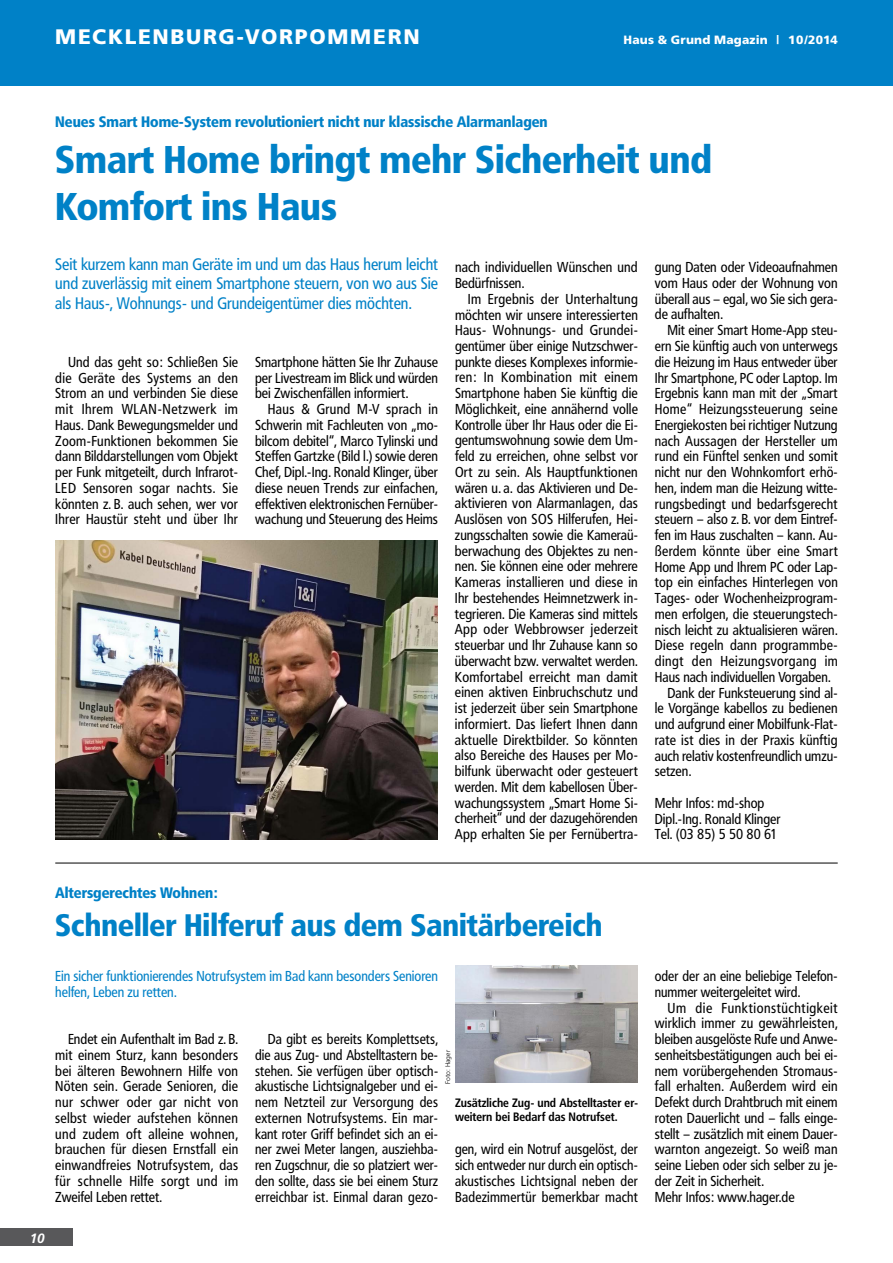
<style>
.page{position:relative;width:893px;height:1263px;background:#fff}
.page>*{position:absolute;margin:0;border:0;box-sizing:border-box;transform-origin:0 0}
.t1{font:900 38.25px/46.5px "Frutiger Condensed BQ";color:#0081c7}
.t2{font:900 30.75px "Frutiger Condensed BQ";color:#0081c7}
.t3{font:900 21px "Frutiger";letter-spacing:.08em;color:#fff}
.t4{font:16.5px/19.5px "Frutiger Condensed BQ";color:#0081c7;text-align:justify}
.t5{font:900 15px "Frutiger Condensed BQ";color:#0081c7}
.t6{font:14.25px/15.8px "Frutiger Condensed BQ";color:#000;text-align:justify}
.t7{font:14.25px/15.8px "Frutiger Condensed BQ";color:#0081c7}
.t8{font:14.25px "Frutiger Condensed BQ";letter-spacing:.02em;color:#000}
.t9{font:14.25px "Frutiger Condensed BQ";letter-spacing:.025em;color:#000}
.t10{font:14.25px "Frutiger Condensed BQ";letter-spacing:.035em;color:#000}
.t11{font:italic 700 13.5px "Frutiger";color:#fff}
.t12{font:700 12px/14.2px "Frutiger Condensed BQ";color:#000}
.t13{font:900 12px "Frutiger";letter-spacing:.015em;color:#fff}
.t14{font:300 6.75px "Frutiger";color:#000}
</style>
<div class="page">
<div style="left:0;top:1229px;width:72px;height:17px;background:#58585a"></div>
<div style="left:0;top:0;width:893px;height:85px;background:#0081c7"></div>
<img style="left:55px;top:540px;width:383px;height:299px">
<img style="left:455px;top:965px;width:183px;height:117px">
<hr style="left:55px;top:863px;width:783px;height:1px;background:#000">
<h3 class="t3" style="left:55px;top:24px;width:366px">MECKLENBURG-VORPOMMERN</h3>
<p class="t13" style="left:624px;top:33px;width:216px">Haus &amp; Grund Magazin | 10/2014</p>
<p class="t5" style="left:55px;top:112px;width:494px">Neues Smart Home-System revolutioniert nicht nur klassische Alarmanlagen</p>
<h1 class="t1" style="left:55px;top:136px;width:658px">Smart Home bringt mehr Sicherheit und<br>Komfort ins Haus</h1>
<p class="t4" style="left:55px;top:254px;width:384px">Seit kurzem kann man Geräte im und um das Haus herum leicht und zuverlässig mit einem Smartphone steuern, von wo aus Sie als Haus-, Wohnungs- und Grundeigentümer dies möchten.</p>
<p class="t6" style="left:55px;top:354px;width:184px;text-indent:13px">Und das geht so: Schließen Sie die Geräte des Systems an den Strom an und verbinden Sie diese mit Ihrem WLAN-Netzwerk im Haus. Dank Bewegungsmelder und Zoom-Funktionen bekommen Sie dann Bilddarstellungen vom Objekt per Funk mitgeteilt, durch Infrarot-LED Sensoren sogar nachts. Sie könnten z. B. auch sehen, wer vor Ihrer Haustür steht und über Ihr</p>
<p class="t6" style="left:255px;top:354px;width:184px">Smartphone hätten Sie Ihr Zuhause per Livestream im Blick und würden bei Zwischenfällen informiert.</p>
<p class="t6" style="left:255px;top:401px;width:184px;text-indent:13px">Haus &amp; Grund M-V sprach in Schwerin mit Fachleuten von „mo&shy;bilcom debitel“, Marco Tylinski und Steffen Gartzke (Bild l.) sowie deren Chef, Dipl.-Ing. Ronald Klinger, über diese neuen Trends zur einfachen, effektiven elektronischen Fernüber&shy;wachung und Steuerung des Heims</p>
<p class="t6" style="left:455px;top:259px;width:184px">nach individuellen Wünschen und<br>Bedürfnissen.</p>
<p class="t6" style="left:455px;top:291px;width:185px;text-indent:13px">Im Ergebnis der Unterhaltung möchten wir unsere interessierten Haus- Wohnungs- und Grundei&shy;gentümer über einige Nutzschwer&shy;punkte dieses Komplexes informie&shy;ren: In Kombination mit einem Smartphone haben Sie künftig die Möglichkeit, eine annähernd volle Kontrolle über Ihr Haus oder die Ei&shy;gentumswohnung sowie dem Um&shy;feld zu erreichen, ohne selbst vor Ort zu sein. Als Hauptfunktionen wären u. a. das Aktivieren und De&shy;aktivieren von Alarmanlagen, das Auslösen von SOS Hilferufen, Hei&shy;zungsschalten sowie die Kameraü&shy;berwachung des Objektes zu nen&shy;nen. Sie können eine oder mehrere Kameras installieren und diese in Ihr bestehendes Heimnetzwerk in&shy;tegrieren. Die Kameras sind mittels App oder Webbrowser jederzeit steuerbar und Ihr Zuhause kann so überwacht bzw. verwaltet werden.<br>Komfortabel erreicht man damit einen aktiven Einbruchschutz und ist jederzeit über sein Smartphone informiert. Das liefert Ihnen dann aktuelle Direktbilder. So könnten also Bereiche des Hauses per Mo&shy;bilfunk überwacht oder gesteuert werden. Mit dem kabellosen Über&shy;wachungssystem „Smart Home Si&shy;cherheit“ und der dazugehörenden App erhalten Sie per Fernübertra-</p>
<p class="t6" style="left:655px;top:259px;width:184px">gung Daten oder Videoaufnahmen vom Haus oder der Wohnung von überall aus – egal, wo Sie sich gera&shy;de aufhalten.</p>
<p class="t6" style="left:668px;top:322px;width:172px">Mit einer Smart Home-App steu-</p>
<p class="t6" style="left:655px;top:338px;width:184px">ern Sie künftig auch von unterwegs</p>
<p class="t6" style="left:655px;top:354px;width:184px">die Heizung im Haus entweder über</p>
<p class="t6" style="left:655px;top:370px;width:184px">Ihr Smartphone, PC oder Laptop. Im</p>
<p class="t6" style="left:655px;top:385px;width:184px">Ergebnis kann man mit der „Smart</p>
<p class="t9" style="left:655px;top:400px;width:184px">Home“ Heizungssteuerung seine</p>
<p class="t6" style="left:655px;top:417px;width:184px">Energiekosten bei richtiger Nutzung</p>
<p class="t6" style="left:655px;top:433px;width:184px">nach Aussagen der Hersteller um</p>
<p class="t6" style="left:655px;top:448px;width:184px">rund ein Fünftel senken und somit</p>
<p class="t6" style="left:655px;top:464px;width:184px">nicht nur den Wohnkomfort erhö-</p>
<p class="t6" style="left:655px;top:480px;width:184px">hen, indem man die Heizung witte-</p>
<p class="t6" style="left:655px;top:496px;width:184px">rungsbedingt und bedarfsgerecht</p>
<p class="t6" style="left:655px;top:511px;width:184px">steuern – also z. B. vor dem Eintref-</p>
<p class="t6" style="left:655px;top:527px;width:184px">fen im Haus zuschalten – kann. Au-</p>
<p class="t8" style="left:655px;top:542px;width:184px">ßerdem könnte über eine Smart</p>
<p class="t6" style="left:655px;top:559px;width:184px">Home App und Ihrem PC oder Lap-</p>
<p class="t6" style="left:655px;top:574px;width:184px">top ein einfaches Hinterlegen von</p>
<p class="t6" style="left:655px;top:590px;width:184px">Tages- oder Wochenheizprogram-</p>
<p class="t6" style="left:655px;top:606px;width:184px">men erfolgen, die steuerungstech-</p>
<p class="t6" style="left:655px;top:622px;width:184px">nisch leicht zu aktualisieren wären.</p>
<p class="t8" style="left:655px;top:636px;width:184px">Diese regeln dann programmbe-</p>
<p class="t10" style="left:655px;top:652px;width:184px">dingt den Heizungsvorgang im</p>
<p class="t6" style="left:655px;top:669px;width:177px">Haus nach individuellen Vorgaben.</p>
<p class="t6" style="left:668px;top:685px;width:172px">Dank der Funksteuerung sind al-</p>
<p class="t6" style="left:655px;top:700px;width:184px">le Vorgänge kabellos zu bedienen</p>
<p class="t6" style="left:655px;top:716px;width:184px">und aufgrund einer Mobilfunk-Flat-</p>
<p class="t6" style="left:655px;top:732px;width:184px">rate ist dies in der Praxis künftig</p>
<p class="t6" style="left:655px;top:748px;width:184px">auch relativ kostenfreundlich umzu-</p>
<p class="t6" style="left:655px;top:763px;width:38px">setzen.</p>
<p class="t6" style="left:655px;top:795px;width:127px;text-align:left">Mehr Infos: md-shop<br>Dipl.-Ing. Ronald Klinger<br>Tel. (03 85) 5 50 80 61</p>
<p class="t5" style="left:55px;top:884px;width:164px">Altersgerechtes Wohnen:</p>
<h2 class="t2" style="left:55px;top:906px;width:549px">Schneller Hilferuf aus dem Sanitärbereich</h2>
<p class="t7" style="left:55px;top:968px;width:384px">Ein sicher funktionierendes Notrufsystem im Bad kann besonders Senioren helfen, Leben zu retten.</p>
<p class="t6" style="left:55px;top:1031px;width:184px;text-indent:13px">Endet ein Aufenthalt im Bad z. B. mit einem Sturz, kann besonders bei älteren Bewohnern Hilfe von Nöten sein. Gerade Senioren, die nur schwer oder gar nicht von selbst wieder aufstehen können und zudem oft alleine wohnen, brauchen für diesen Ernstfall ein einwandfreies Notrufsystem, das für schnelle Hilfe sorgt und im Zweifel Leben rettet.</p>
<p class="t6" style="left:255px;top:1031px;width:184px;text-indent:13px">Da gibt es bereits Komplettsets, die aus Zug- und Abstelltastern be&shy;stehen. Sie verfügen über optisch&shy;akustische Lichtsignalgeber und ei&shy;nem Netzteil zur Versorgung des externen Notrufsystems. Ein mar&shy;kant roter Griff befindet sich an ei&shy;ner zwei Meter langen, ausziehba&shy;ren Zugschnur, die so platziert wer&shy;den sollte, dass sie bei einem Sturz erreichbar ist. Einmal daran gezo-</p>
<p class="t14" style="left:444px;top:1084px;width:35px;rotate:-90deg">Foto: Hager</p>
<p class="t12" style="left:455px;top:1096px;width:184px">Zusätzliche Zug- und Abstelltaster er&shy;weitern bei Bedarf das Notrufset.</p>
<p class="t6" style="left:455px;top:1141px;width:184px">gen, wird ein Notruf ausgelöst, der sich entweder nur durch ein optisch&shy;akustisches Lichtsignal neben der Badezimmertür bemerkbar macht</p>
<p class="t11" style="left:30px;top:1230px;width:17px">10</p>
<p class="t6" style="left:655px;top:968px;width:184px">oder der an eine beliebige Telefon&shy;nummer weitergeleitet wird.</p>
<p class="t6" style="left:655px;top:1000px;width:184px;text-align:left;text-indent:13px">Um die Funktionstüchtigkeit wirklich immer zu gewährleisten, bleiben ausgelöste Rufe und Anwe&shy;senheitsbestätigungen auch bei ei&shy;nem vorübergehenden Stromaus&shy;fall erhalten. Außerdem wird ein<br>Defekt durch Drahtbruch mit einem roten Dauerlicht und – falls einge&shy;stellt – zusätzlich mit einem Dauer&shy;warnton angezeigt. So weiß man seine Lieben oder sich selber zu je&shy;der Zeit in Sicherheit.<br>Mehr Infos: www.hager.de</p>
</div>
